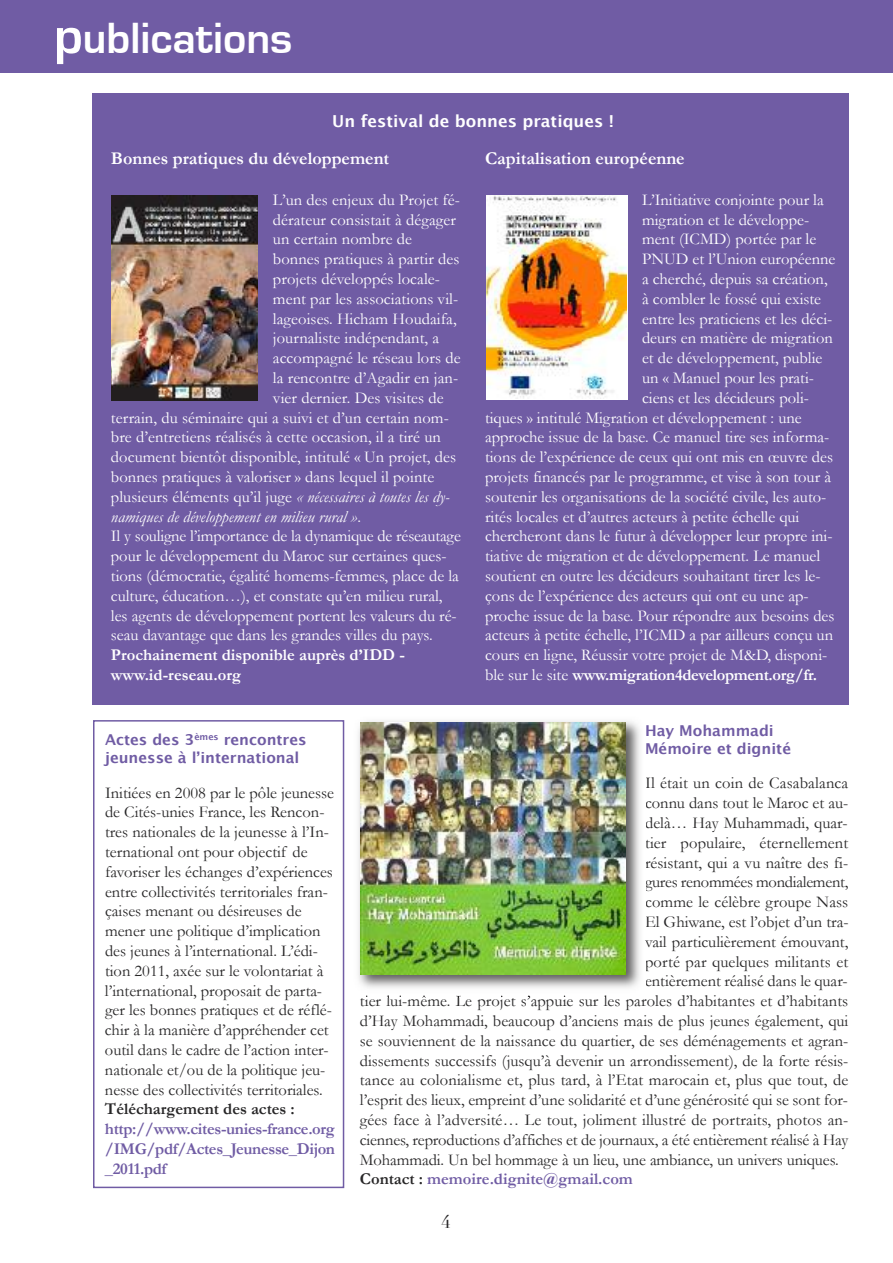
<style>
.page{position:relative;width:893px;height:1263px;background:#fff}
.page>*{position:absolute;margin:0;border:0;box-sizing:border-box;transform-origin:0 0}
.t1{font:700 45px "Eurostile";color:#fff}
.t2{font:700 18px "Garamond";color:#fff}
.t3{font:18px "Didot";color:#272627}
.t4{font:16.5px "Garamond";color:#fff}
.t5{font:16.5px/19.8px "Garamond";color:#272627}
.t6{font:700 16.5px/19.8px "Garamond";letter-spacing:-.02em;color:#705ca4;text-align:justify}
.t7{font:700 16.5px/19.8px "Garamond";color:#fff}
.t8{font:700 16.5px "Garamond";letter-spacing:-.02em;color:#fff}
.t9{font:italic 16.5px "Garamond";letter-spacing:.005em;color:#fff}
.t10{font:700 16.5px "Garamond";color:#705ca4}
.t11{font:700 16.5px "Lucida Grande";color:#fff}
.t12{font:700 16.5px "Garamond";color:#272627}
.t13{font:700 15px/18px "Lucida Grande";color:#705ca4}
.s1{font-size:54px}
.s2{font-style:italic}
.s3{font-style:normal}
.s4{font-weight:400}
.s5{color:#272627}
</style>
<div class="page">
<div style="left:93px;top:720px;width:251px;height:468px;border:2px solid #705ca4"></div>
<div style="left:0;top:0;width:893px;height:72px;background:#705ca4"></div>
<div style="left:93px;top:93px;width:756px;height:49px;background:#705ca4"></div>
<div style="left:93px;top:139px;width:756px;height:565px;background:#705ca4"></div>
<img style="left:358px;top:721px;width:282px;height:276px">
<svg style="left:363px;top:995px;width:18px;height:2px"></svg>
<img style="left:361px;top:722px;width:264px;height:253px">
<img style="left:486px;top:195px;width:140px;height:203px">
<img style="left:111px;top:195px;width:147px;height:205px">
<h1 class="t1" style="left:54px;top:17px;width:240px"><span class="s1">p</span>ublications</h1>
<p class="t11" style="left:332px;top:112px;width:283px">Un festival de bonnes pratiques !</p>
<p class="t2" style="left:111px;top:149px;width:280px">Bonnes pratiques du développement</p>
<p class="t4" style="left:273px;top:190px;width:189px">L’un des enjeux du Projet fé-</p>
<p class="t4" style="left:273px;top:210px;width:185px">dérateur consistait à dégager</p>
<p class="t4" style="left:273px;top:230px;width:141px">un certain nombre de</p>
<p class="t4" style="left:273px;top:250px;width:188px">bonnes pratiques à partir des</p>
<p class="t4" style="left:273px;top:270px;width:169px">projets développés locale-</p>
<p class="t4" style="left:273px;top:289px;width:187px">ment par les associations vil-</p>
<p class="t4" style="left:273px;top:309px;width:185px">lageoises. Hicham Houdaifa,</p>
<p class="t4" style="left:273px;top:329px;width:168px">journaliste indépendant, a</p>
<p class="t4" style="left:273px;top:349px;width:189px">accompagné le réseau lors de</p>
<p class="t4" style="left:273px;top:369px;width:187px">la rencontre d’Agadir en jan-</p>
<p class="t4" style="left:273px;top:388px;width:172px">vier dernier. Des visites de</p>
<p class="t4" style="left:111px;top:408px;width:339px">terrain, du séminaire qui a suivi et d’un certain nom-</p>
<p class="t4" style="left:111px;top:428px;width:332px">bre d’entretiens réalisés à cette occasion, il a tiré un</p>
<p class="t4" style="left:111px;top:448px;width:347px">document bientôt disponible, intitulé « Un projet, des</p>
<p class="t4" style="left:111px;top:468px;width:325px">bonnes pratiques à valoriser » dans lequel il pointe</p>
<p class="t4" style="left:111px;top:487px;width:340px">plusieurs éléments qu’il juge <span class="s2">« nécessaires à toutes les dy-</span></p>
<p class="t9" style="left:111px;top:507px;width:252px">namiques de développement en milieu rural »<span class="s3">.</span></p>
<p class="t4" style="left:111px;top:527px;width:351px">Il y souligne l’importance de la dynamique de réseautage</p>
<p class="t4" style="left:111px;top:547px;width:337px">pour le développement du Maroc sur certaines ques-</p>
<p class="t4" style="left:111px;top:567px;width:349px">tions (démocratie, égalité homems-femmes, place de la</p>
<p class="t4" style="left:111px;top:586px;width:333px">culture, éducation…), et constate qu’en milieu rural,</p>
<p class="t4" style="left:111px;top:606px;width:347px">les agents de développement portent les valeurs du ré-</p>
<p class="t4" style="left:111px;top:626px;width:323px">seau davantage que dans les grandes villes du pays.</p>
<p class="t7" style="left:111px;top:645px;width:296px">Prochainement disponible auprès d’IDD - www.id-reseau.org</p>
<p class="t2" style="left:485px;top:149px;width:201px">Capitalisation européenne</p>
<p class="t4" style="left:642px;top:190px;width:183px">L’Initiative conjointe pour la</p>
<p class="t4" style="left:642px;top:210px;width:169px">migration et le développe-</p>
<p class="t4" style="left:642px;top:230px;width:176px">ment (ICMD) portée par le</p>
<p class="t4" style="left:642px;top:250px;width:195px">PNUD et l’Union européenne</p>
<p class="t4" style="left:642px;top:270px;width:187px">a cherché, depuis sa création,</p>
<p class="t4" style="left:642px;top:289px;width:181px">à combler le fossé qui existe</p>
<p class="t4" style="left:642px;top:309px;width:192px">entre les praticiens et les déci-</p>
<p class="t4" style="left:642px;top:329px;width:192px">deurs en matière de migration</p>
<p class="t4" style="left:642px;top:349px;width:182px">et de développement, publie</p>
<p class="t4" style="left:642px;top:369px;width:174px">un « Manuel pour les prati-</p>
<p class="t4" style="left:642px;top:388px;width:168px">ciens et les décideurs poli-</p>
<p class="t4" style="left:485px;top:408px;width:318px">tiques » intitulé Migration et développement : une</p>
<p class="t4" style="left:485px;top:428px;width:346px">approche issue de la base. Ce manuel tire ses informa-</p>
<p class="t4" style="left:485px;top:448px;width:350px">tions de l’expérience de ceux qui ont mis en œuvre des</p>
<p class="t4" style="left:485px;top:468px;width:347px">projets financés par le programme, et vise à son tour à</p>
<p class="t4" style="left:485px;top:487px;width:343px">soutenir les organisations de la société civile, les auto-</p>
<p class="t4" style="left:485px;top:507px;width:316px">rités locales et d’autres acteurs à petite échelle qui</p>
<p class="t4" style="left:485px;top:527px;width:349px">chercheront dans le futur à développer leur propre ini-</p>
<p class="t4" style="left:485px;top:547px;width:337px">tiative de migration et de développement. Le manuel</p>
<p class="t4" style="left:485px;top:567px;width:337px">soutient en outre les décideurs souhaitant tirer les le-</p>
<p class="t4" style="left:485px;top:586px;width:325px">çons de l’expérience des acteurs qui ont eu une ap-</p>
<p class="t4" style="left:485px;top:606px;width:351px">proche issue de la base. Pour répondre aux besoins des</p>
<p class="t4" style="left:485px;top:626px;width:350px">acteurs à petite échelle, l’ICMD a par ailleurs conçu un</p>
<p class="t4" style="left:485px;top:646px;width:344px">cours en ligne, Réussir votre projet de M&amp;D, disponi-</p>
<p class="t8" style="left:485px;top:666px;width:334px"><span class="s4">ble sur le site</span> www.migration4development.org/fr.</p>
<p class="t13" style="left:105px;top:731px;width:203px">Actes des 3<sup>èmes</sup> rencontres jeunesse à l’international</p>
<p class="t5" style="left:105px;top:783px;width:231px">Initiées en 2008 par le pôle jeunesse de Cités-unies France, les Rencon&shy;tres nationales de la jeunesse à l’In&shy;ternational ont pour objectif de favoriser les échanges d’expériences entre collectivités territoriales fran&shy;çaises menant ou désireuses de mener une politique d’implication des jeunes à l’international. L’édi&shy;tion 2011, axée sur le volontariat à l’international, proposait de parta&shy;ger les bonnes pratiques et de réflé&shy;chir à la manière d’appréhender cet outil dans le cadre de l’action inter&shy;nationale et/ou de la politique jeu&shy;nesse des collectivités territoriales.</p>
<p class="t12" style="left:105px;top:1100px;width:191px">Téléchargement des actes :</p>
<p class="t6" style="left:105px;top:1119px;width:232px">http://www.cites-unies-france.org /IMG/pdf/Actes_Jeunesse_Dijon _2011.pdf</p>
<p class="t13" style="left:645px;top:721px;width:148px">Hay Mohammadi<br>Mémoire et dignité</p>
<p class="t5" style="left:645px;top:773px;width:205px">Il était un coin de Casabalanca</p>
<p class="t5" style="left:645px;top:793px;width:205px">connu dans tout le Maroc et au-</p>
<p class="t5" style="left:645px;top:813px;width:204px">delà… Hay Muhammadi, quar-</p>
<p class="t5" style="left:645px;top:833px;width:205px">tier populaire, éternellement</p>
<p class="t5" style="left:645px;top:853px;width:205px">résistant, qui a vu naître des fi-</p>
<p class="t5" style="left:645px;top:872px;width:205px">gures renommées mondialement,</p>
<p class="t5" style="left:645px;top:892px;width:205px">comme le célèbre groupe Nass</p>
<p class="t5" style="left:645px;top:912px;width:205px">El Ghiwane, est l’objet d’un tra-</p>
<p class="t5" style="left:645px;top:932px;width:205px">vail particulièrement émouvant,</p>
<p class="t5" style="left:645px;top:952px;width:205px">porté par quelques militants et</p>
<p class="t5" style="left:645px;top:971px;width:204px">entièrement réalisé dans le quar-</p>
<p class="t5" style="left:360px;top:991px;width:490px">tier lui-même. Le projet s’appuie sur les paroles d’habitantes et d’habitants</p>
<p class="t5" style="left:360px;top:1011px;width:490px">d’Hay Mohammadi, beaucoup d’anciens mais de plus jeunes également, qui</p>
<p class="t5" style="left:360px;top:1031px;width:490px">se souviennent de la naissance du quartier, de ses déménagements et agran-</p>
<p class="t5" style="left:360px;top:1051px;width:490px">dissements successifs (jusqu’à devenir un arrondissement), de la forte résis-</p>
<p class="t5" style="left:360px;top:1070px;width:490px">tance au colonialisme et, plus tard, à l’Etat marocain et, plus que tout, de</p>
<p class="t5" style="left:360px;top:1090px;width:490px">l’esprit des lieux, empreint d’une solidarité et d’une générosité qui se sont for-</p>
<p class="t5" style="left:360px;top:1110px;width:490px">gées face à l’adversité… Le tout, joliment illustré de portraits, photos an-</p>
<p class="t5" style="left:360px;top:1130px;width:490px">ciennes, reproductions d’affiches et de journaux, a été entièrement réalisé à Hay</p>
<p class="t5" style="left:360px;top:1150px;width:480px">Mohammadi. Un bel hommage à un lieu, une ambiance, un univers uniques.</p>
<p class="t10" style="left:360px;top:1170px;width:274px"><span class="s5">Contact :</span> memoire.dignite@gmail.com</p>
<p class="t3" style="left:441px;top:1211px;width:11px">4</p>
</div>
